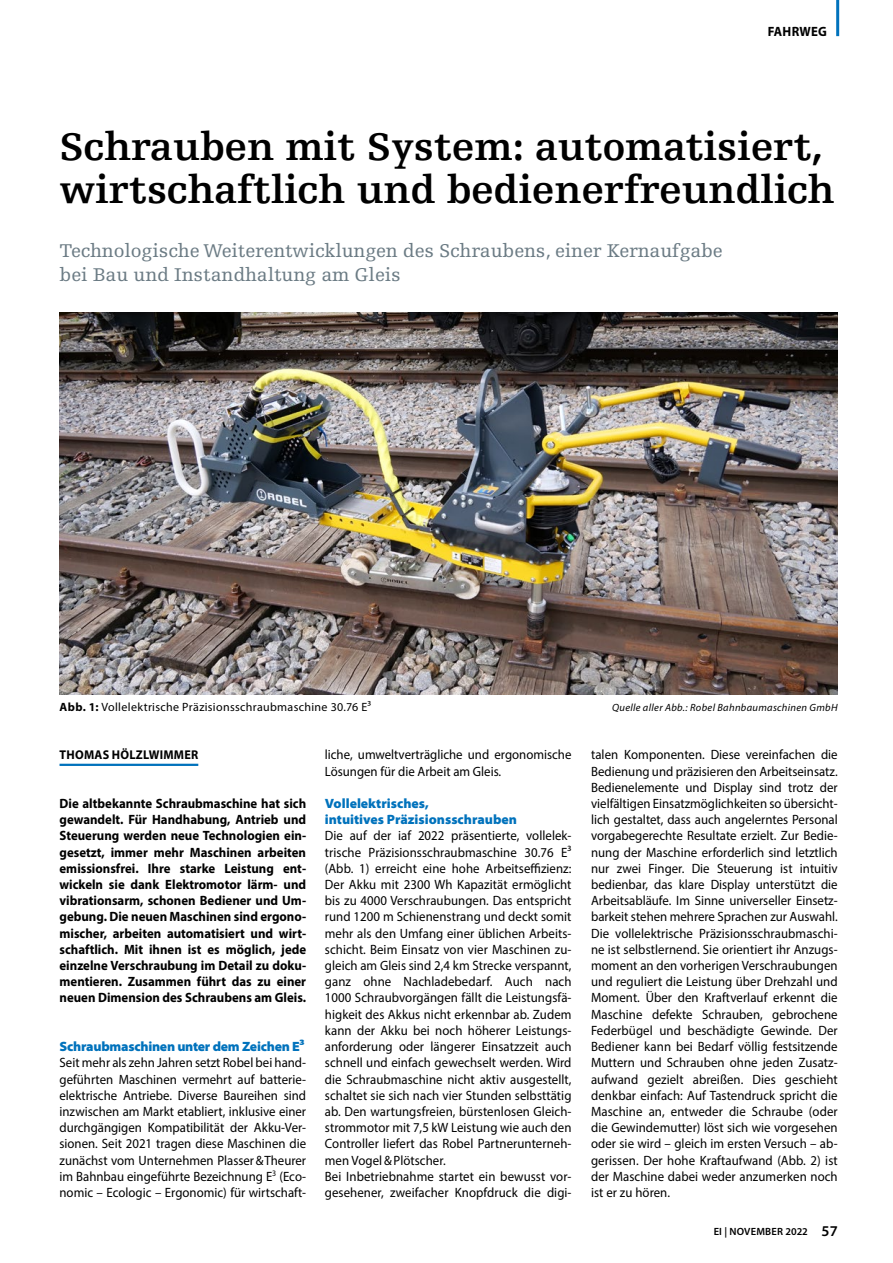
<style>
.page{position:relative;width:893px;height:1263px;background:#fff}
.page>*{position:absolute;margin:0;border:0;box-sizing:border-box;transform-origin:0 0}
.t1{font:700 40.5px/43.5px "Egyptienne FLT Std";color:#000}
.t2{font:19.5px/23.4px "Egyptienne FLT Std";letter-spacing:-.005em;color:#6b7b84}
.t3{font:13.5px/16.2px "Myriad Pro";letter-spacing:.005em;color:#000;text-align:justify;scale:.95 1}
.t4{font:700 13.5px/16.2px "Myriad Pro";color:#000;text-align:justify;scale:.95 1}
.t5{font:900 semi-expanded 13.5px/16.2px "Myriad Pro";letter-spacing:-.005em;color:#0072bc;scale:.95 1}
.t6{font:700 13.5px "Myriad Pro";letter-spacing:.02em;color:#000;scale:.95 1}
.t7{font:700 12.75px "Myriad Pro";letter-spacing:.02em;color:#000;scale:.95 1}
.t8{font:12px "Myriad Pro";letter-spacing:.025em;color:#000}
.t9{font:italic 10.5px "Myriad Pro";letter-spacing:.03em;color:#000}
.t10{font:600 10.5px "Myriad Pro";letter-spacing:.02em;color:#000}
.s1{font-weight:700}
.s2{font-size:15px}
</style>
<div class="page">
<hr style="left:836px;top:0;width:3px;height:36px;background:#0072bc">
<hr style="left:60px;top:764px;width:138px;height:2px;background:#0072bc">
<img style="left:60px;top:313px;width:778px;height:382px">
<p class="t6" style="left:768px;top:23px;width:64px">Fahrweg</p>
<h1 class="t1" style="left:60px;top:126px;width:777px">Schrauben mit System: automatisiert, wirtschaftlich und bedienerfreundlich</h1>
<h2 class="t2" style="left:60px;top:239px;width:665px">Technologische Weiterentwicklungen des Schraubens, einer Kernaufgabe bei Bau und Instandhaltung am Gleis</h2>
<p class="t8" style="left:60px;top:699px;width:313px"><span class="s1">Abb. 1:</span> Vollelektrische Präzisionsschraubmaschine 30.76 E³</p>
<p class="t9" style="left:612px;top:701px;width:227px">Quelle aller Abb.: Robel Bahnbaumaschinen GmbH</p>
<p class="t7" style="left:60px;top:746px;width:36px">Thomas</p>
<p class="t7" style="left:112px;top:746px;width:60px">Hölzlwimme</p>
<p class="t7" style="left:191px;top:746px;width:9px">r</p>
<p class="t4" style="left:60px;top:795px;width:261px">Die altbekannte Schraubmaschine hat sich gewandelt. Für Handhabung, Antrieb und Steuerung werden neue Technologien ein&shy;gesetzt, immer mehr Maschinen arbeiten emissionsfrei. Ihre starke Leistung ent&shy;wickeln sie dank Elektromotor lärm- und vibrationsarm, schonen Bediener und Um&shy;gebung. Die neuen Maschinen sind ergono&shy;mischer, arbeiten automatisiert und wirt&shy;schaftlich. Mit ihnen ist es möglich, jede einzelne Verschraubung im Detail zu doku&shy;mentieren. Zusammen führt das zu einer neuen Dimension des Schraubens am Gleis.</p>
<p class="t5" style="left:60px;top:1038px;width:259px">Schraubmaschinen unter dem Zeichen E³</p>
<p class="t3" style="left:60px;top:1054px;width:261px">Seit mehr als zehn Jahren setzt Robel bei hand&shy;geführten Maschinen vermehrt auf batterie&shy;elektrische Antriebe. Diverse Baureihen sind inzwischen am Markt etabliert, inklusive einer durchgängigen Kompatibilität der Akku-Ver&shy;sionen. Seit 2021 tragen diese Maschinen die zunächst vom Unternehmen Plasser&amp;Theurer im Bahnbau eingeführte Bezeichnung E<sup>3</sup> (Eco&shy;nomic – Ecologic – Ergonomic) für wirtschaft-</p>
<p class="t3" style="left:325px;top:747px;width:261px">liche, umweltverträgliche und ergonomische<br>Lösungen für die Arbeit am Gleis.</p>
<p class="t5" style="left:325px;top:795px;width:204px">Vollelektrisches,<br>intuitives Präzisionsschrauben</p>
<p class="t3" style="left:325px;top:828px;width:261px;text-align:left">Die auf der iaf 2022 präsentierte, vollelek&shy;trische Präzisionsschraubmaschine 30.76 E³ (Abb. 1) erreicht eine hohe Arbeitseffizienz:<br>Der Akku mit 2300 Wh Kapazität ermöglicht bis zu 4000 Verschraubungen. Das entspricht rund 1200 m Schienenstrang und deckt somit mehr als den Umfang einer üblichen Arbeits&shy;schicht. Beim Einsatz von vier Maschinen zu&shy;gleich am Gleis sind 2,4 km Strecke verspannt, ganz ohne Nachladebedarf. Auch nach 1000 Schraubvorgängen fällt die Leistungsfä&shy;higkeit des Akkus nicht erkennbar ab. Zudem kann der Akku bei noch höherer Leistungs&shy;anforderung oder längerer Einsatzzeit auch schnell und einfach gewechselt werden. Wird die Schraubmaschine nicht aktiv ausgestellt, schaltet sie sich nach vier Stunden selbsttätig ab. Den wartungsfreien, bürstenlosen Gleich&shy;strommotor mit 7,5 kW Leistung wie auch den Controller liefert das Robel Partnerunterneh&shy;men Vogel&amp;Plötscher.<br>Bei Inbetriebnahme startet ein bewusst vor&shy;gesehener, zweifacher Knopfdruck die digi-</p>
<p class="t3" style="left:591px;top:747px;width:261px">talen Komponenten. Diese vereinfachen die Bedienung und präzisieren den Arbeitseinsatz.<br>Bedienelemente und Display sind trotz der vielfältigen Einsatzmöglichkeiten so übersicht&shy;lich gestaltet, dass auch angelerntes Personal vorgabegerechte Resultate erzielt. Zur Bedie&shy;nung der Maschine erforderlich sind letztlich nur zwei Finger. Die Steuerung ist intuitiv bedienbar, das klare Display unterstützt die Arbeitsabläufe. Im Sinne universeller Einsetz&shy;barkeit stehen mehrere Sprachen zur Auswahl.<br>Die vollelektrische Präzisionsschraubmaschi&shy;ne ist selbstlernend. Sie orientiert ihr Anzugs&shy;moment an den vorherigen Verschraubungen und reguliert die Leistung über Drehzahl und Moment. Über den Kraftverlauf erkennt die Maschine defekte Schrauben, gebrochene Federbügel und beschädigte Gewinde. Der Bediener kann bei Bedarf völlig festsitzende Muttern und Schrauben ohne jeden Zusatz&shy;aufwand gezielt abreißen. Dies geschieht denkbar einfach: Auf Tastendruck spricht die Maschine an, entweder die Schraube (oder die Gewindemutter) löst sich wie vorgesehen oder sie wird – gleich im ersten Versuch – ab&shy;gerissen. Der hohe Kraftaufwand (Abb. 2) ist der Maschine dabei weder anzumerken noch ist er zu hören.</p>
<p class="t10" style="left:714px;top:1225px;width:126px">EI | NOVEMBER 2022 <span class="s2">57</span></p>
</div>
